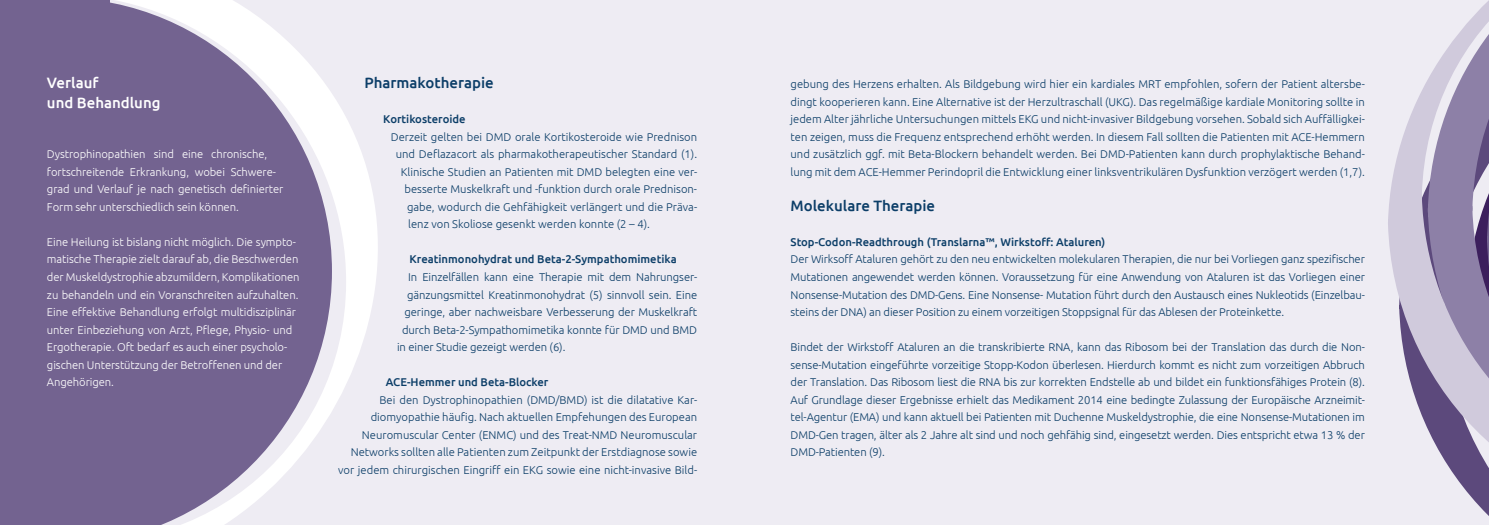
<style>
.page{position:relative;width:1489px;height:525px;background:#fff}
.page>*{position:absolute;margin:0;border:0;box-sizing:border-box;transform-origin:0 0}
.t1{font:500 15px "Ubuntu";color:#0c3e68}
.t2{font:500 15px/19.8px "Ubuntu";color:#fff}
.t3{font:300 11.25px/17.5px "Ubuntu";color:#0c3e68;text-align:justify}
.t4{font:300 11.25px/17.5px "Ubuntu";letter-spacing:-.005em;color:#fff}
.t5{font:500 11.25px "Ubuntu";color:#0c3e68}
</style>
<div class="page">
<div style="left:0;top:0;width:744px;height:524px;background:#eeecf3"></div>
<div style="left:744px;top:0;width:744px;height:524px;background:#eeecf3"></div>
<svg style="left:332px;top:95px;width:46px;height:315px;fill:#fff"></svg>
<svg style="left:0;top:0;width:332px;height:524px;background:#887ba1"></svg>
<div style="left:0;top:0;width:110px;height:53px;background:#736390"></div>
<div style="left:0;top:478px;width:110px;height:46px;background:#736390"></div>
<svg style="left:1388px;top:1px;width:100px;height:514px"></svg>
<h1 class="t2" style="left:47px;top:72px;width:115px">Verlauf<br>und Behandlung</h1>
<p class="t4" style="left:47px;top:145px;width:238px">Dystrophinopathien sind eine chronische, fortschreitende Erkrankung, wobei Schwere&shy;grad und Verlauf je nach genetisch definierter Form sehr unterschiedlich sein können.</p>
<p class="t4" style="left:47px;top:233px;width:254px">Eine Heilung ist bislang nicht möglich. Die sympto&shy;matische Therapie zielt darauf ab, die Beschwerden der Muskeldystrophie abzumildern, Komplikationen zu behandeln und ein Voranschreiten aufzuhalten.<br>Eine effektive Behandlung erfolgt multidisziplinär unter Einbeziehung von Arzt, Pflege, Physio- und Ergotherapie. Oft bedarf es auch einer psycholo&shy;gischen Unterstützung der Betroffenen und der Angehörigen.</p>
<h1 class="t1" style="left:364px;top:73px;width:131px">Pharmakotherapie</h1>
<p class="t5" style="left:383px;top:112px;width:84px">Kortikosteroide</p>
<p class="t3" style="left:391px;top:128px;width:308px">Derzeit gelten bei DMD orale Kortikosteroide wie Prednison</p>
<p class="t3" style="left:396px;top:145px;width:303px">und Deflazacort als pharmakotherapeutischer Standard (1).</p>
<p class="t3" style="left:401px;top:163px;width:298px">Klinische Studien an Patienten mit DMD belegten eine ver-</p>
<p class="t3" style="left:404px;top:180px;width:294px">besserte Muskelkraft und -funktion durch orale Prednison-</p>
<p class="t3" style="left:407px;top:198px;width:292px">gabe, wodurch die Gehfähigkeit verlängert und die Präva-</p>
<p class="t3" style="left:408px;top:215px;width:243px">lenz von Skoliose gesenkt werden konnte (2 – 4).</p>
<p class="t5" style="left:409px;top:252px;width:269px">Kreatinmonohydrat und Beta-2-Sympathomimetika</p>
<p class="t3" style="left:408px;top:268px;width:290px">In Einzelfällen kann eine Therapie mit dem Nahrungser-</p>
<p class="t3" style="left:407px;top:285px;width:292px">gänzungsmittel Kreatinmonohydrat (5) sinnvoll sein. Eine</p>
<p class="t3" style="left:404px;top:303px;width:294px">geringe, aber nachweisbare Verbesserung der Muskelkraft</p>
<p class="t3" style="left:402px;top:320px;width:296px">durch Beta-2-Sympathomimetika konnte für DMD und BMD</p>
<p class="t3" style="left:397px;top:338px;width:170px">in einer Studie gezeigt werden (6).</p>
<p class="t5" style="left:386px;top:375px;width:164px">ACE-Hemmer und Beta-Blocker</p>
<p class="t3" style="left:338px;top:390px;width:360px;text-align:right">Bei den Dystrophinopathien (DMD/BMD) ist die dilatative Kar&shy;diomyopathie häufig. Nach aktuellen Empfehungen des European Neuromuscular Center (ENMC) und des Treat-NMD Neuromuscular Networks sollten alle Patienten zum Zeitpunkt der Erstdiagnose sowie vor jedem chirurgischen Eingriff ein EKG sowie eine nicht-invasive Bild-</p>
<p class="t3" style="left:790px;top:75px;width:576px">gebung des Herzens erhalten. Als Bildgebung wird hier ein kardiales MRT empfohlen, sofern der Patient altersbe&shy;dingt kooperieren kann. Eine Alternative ist der Herzultraschall (UKG). Das regelmäßige kardiale Monitoring sollte in jedem Alter jährliche Untersuchungen mittels EKG und nicht-invasiver Bildgebung vorsehen. Sobald sich Auffälligkei&shy;ten zeigen, muss die Frequenz entsprechend erhöht werden. In diesem Fall sollten die Patienten mit ACE-Hemmern und zusätzlich ggf. mit Beta-Blockern behandelt werden. Bei DMD-Patienten kann durch prophylaktische Behand&shy;lung mit dem ACE-Hemmer Perindopril die Entwicklung einer linksventrikulären Dysfunktion verzögert werden (1,7).</p>
<h1 class="t1" style="left:790px;top:196px;width:146px">Molekulare Therapie</h1>
<p class="t5" style="left:790px;top:235px;width:316px">Stop-Codon-Readthrough (Translarna™, Wirkstoff: Ataluren)</p>
<p class="t3" style="left:790px;top:250px;width:576px">Der Wirksoff Ataluren gehört zu den neu entwickelten molekularen Therapien, die nur bei Vorliegen ganz spezifischer Mutationen angewendet werden können. Voraussetzung für eine Anwendung von Ataluren ist das Vorliegen einer Nonsense-Mutation des DMD-Gens. Eine Nonsense- Mutation führt durch den Austausch eines Nukleotids (Einzelbau&shy;steins der DNA) an dieser Position zu einem vorzeitigen Stoppsignal für das Ablesen der Proteinkette.</p>
<p class="t3" style="left:790px;top:338px;width:576px">Bindet der Wirkstoff Ataluren an die transkribierte RNA, kann das Ribosom bei der Translation das durch die Non&shy;sense-Mutation eingeführte vorzeitige Stopp-Kodon überlesen. Hierdurch kommt es nicht zum vorzeitigen Abbruch der Translation. Das Ribosom liest die RNA bis zur korrekten Endstelle ab und bildet ein funktionsfähiges Protein (8).<br>Auf Grundlage dieser Ergebnisse erhielt das Medikament 2014 eine bedingte Zulassung der Europäische Arzneimit&shy;tel-Agentur (EMA) und kann aktuell bei Patienten mit Duchenne Muskeldystrophie, die eine Nonsense-Mutationen im DMD-Gen tragen, älter als 2 Jahre alt sind und noch gehfähig sind, eingesetzt werden. Dies entspricht etwa 13 % der DMD-Patienten (9).</p>
</div>
